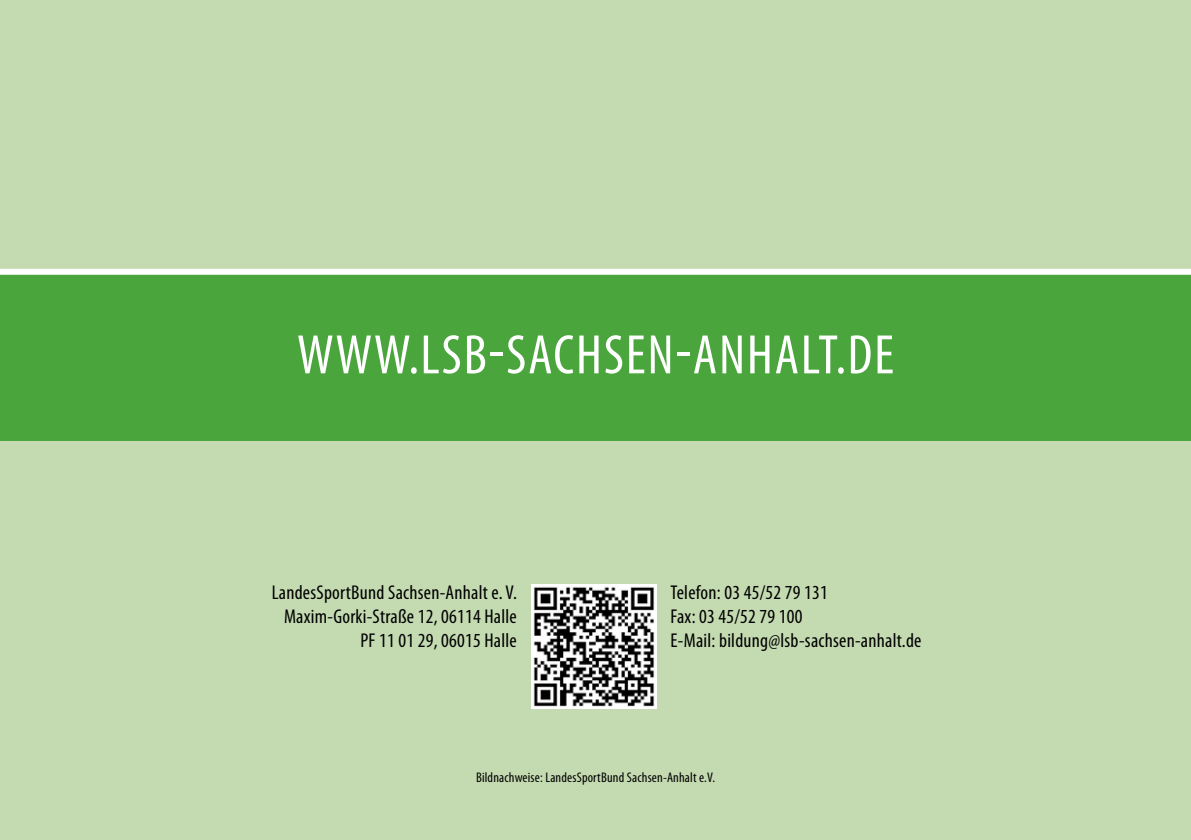
<style>
.page{position:relative;width:1191px;height:840px;background:#fff}
.page>*{position:absolute;margin:0;border:0;box-sizing:border-box;transform-origin:0 0}
.t1{font:condensed 56px "Myriad Pro";letter-spacing:.035em;color:#fff}
.t2{font:condensed 20px/24px "Myriad Pro";letter-spacing:.015em;color:#000;text-align:right}
.t3{font:condensed 14px "Myriad Pro";letter-spacing:.015em;color:#000}
</style>
<div class="page">
<div style="left:0;top:0;width:1191px;height:839px;background:#c4dab1"></div>
<div style="left:0;top:270px;width:1191px;height:170px;background:#49a53c"></div>
<div style="left:0;top:268px;width:1191px;height:6px;background:#fff"></div>
<img style="left:531px;top:584px;width:125px;height:124px">
<h1 class="t1" style="left:297px;top:321px;width:598px">WWW.LSB-SACHSEN-ANHALT.DE</h1>
<p class="t2" style="left:272px;top:580px;width:247px">LandesSportBund Sachsen-Anhalt e. V.<br>Maxim-Gorki-Straße 12, 06114 Halle<br>PF 11 01 29, 06015 Halle</p>
<p class="t2" style="left:670px;top:580px;width:252px;text-align:left">Telefon: 03 45/52 79 131<br>Fax: 03 45/52 79 100<br>E-Mail: bildung@lsb-sachsen-anhalt.de</p>
<p class="t3" style="left:476px;top:768px;width:240px">Bildnachweise: LandesSportBund Sachsen-Anhalt e.V.</p>
</div>
